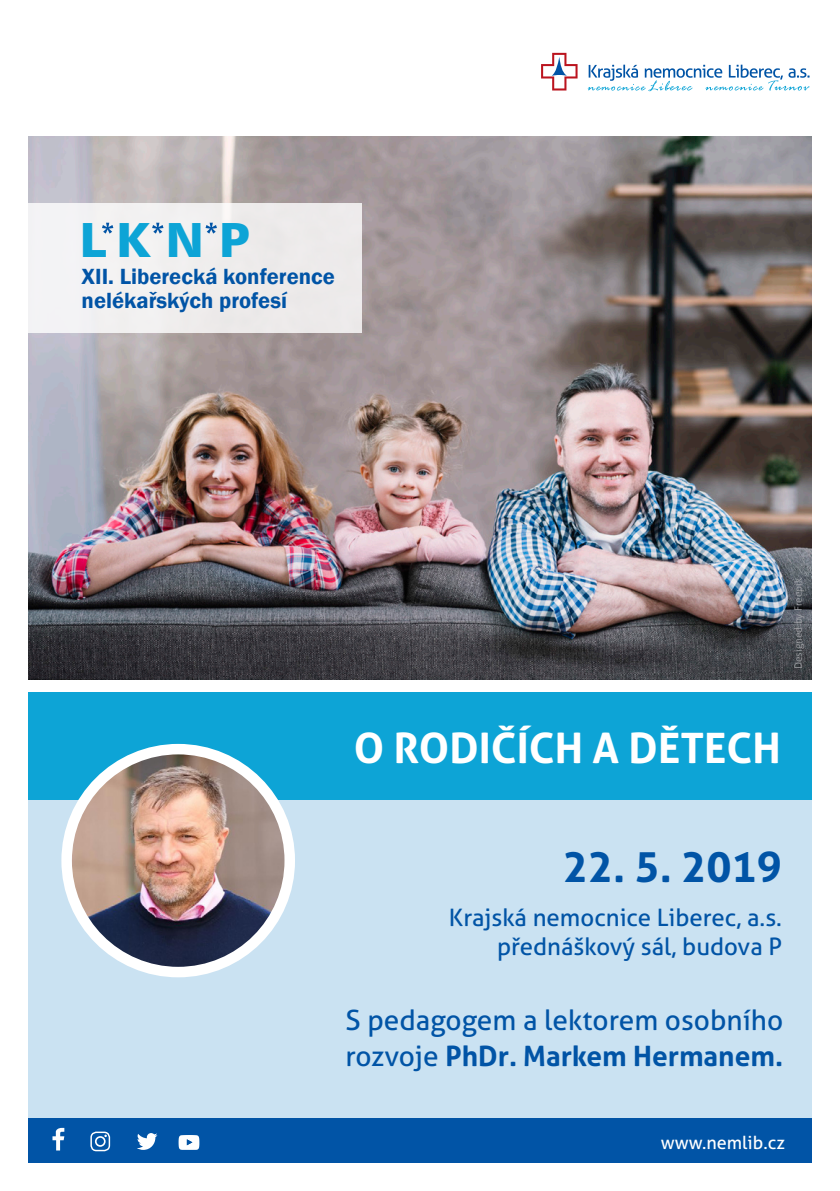
<style>
.page{position:relative;width:840px;height:1191px;background:#fff}
.page>*{position:absolute;margin:0;border:0;box-sizing:border-box;transform-origin:0 0}
.t1{font:49.4px "Humanist 777 BT Black B";color:#0da4d6}
.t2{font:700 42px "Aller";color:#fff}
.t3{font:700 42px "Aller";color:#0154a6}
.t4{font:28px/36px "Aller";color:#0154a6}
.t5{font:24px "Aller";color:#0154a6}
.t6{font:600 22.6px/24.2px "Franklin Gothic";color:#0154a6}
.t7{font:18px "Aller";color:#fff}
.t8{font:300 10px "Aller";color:#a8a9ad}
.s1{font-weight:700}
</style>
<div class="page">
<div style="left:28px;top:702px;width:783px;height:423px;background:#cae2f2"></div>
<div style="left:28px;top:1118px;width:783px;height:44px;background:#0154a6"></div>
<img style="left:28px;top:136px;width:783px;height:543px">
<svg style="left:587px;top:65px;width:222px;height:26px"></svg>
<svg style="left:541px;top:53px;width:36px;height:37px"></svg>
<div style="left:0;top:203px;width:361px;height:129px;background:linear-gradient(to right,#f8f8f9,#eae7e7)"></div>
<svg style="left:102px;top:223px;width:11px;height:11px"></svg>
<svg style="left:152px;top:223px;width:11px;height:11px"></svg>
<svg style="left:205px;top:223px;width:12px;height:11px"></svg>
<div style="left:28px;top:692px;width:783px;height:107px;background:#0da4d6"></div>
<img style="left:67px;top:751px;width:222px;height:221px">
<div style="left:61px;top:744px;width:234px;height:233px;border:10px solid #fff;border-radius:50%"></div>
<div style="left:90px;top:1131px;width:20px;height:20px;border:1px solid #fff;border-radius:5px"></div>
<div style="left:95px;top:1136px;width:10px;height:10px;border:2px solid #fff;border-radius:50%"></div>
<svg style="left:137px;top:1133px;width:20px;height:16px"></svg>
<svg style="left:178px;top:1135px;width:21px;height:14px"></svg>
<svg style="left:52px;top:1127px;width:12px;height:23px"></svg>
<p class="t1" style="left:80px;top:207px;width:171px">L K N P</p>
<p class="t6" style="left:82px;top:264px;width:254px">XII. Liberecká konference nelékařských profesí</p>
<p class="t8" style="left:792px;top:669px;width:93px;rotate:-90deg">Designed by Freepik</p>
<p class="t2" style="left:353px;top:721px;width:428px">O RODIČÍCH A DĚTECH</p>
<p class="t3" style="left:562px;top:841px;width:221px">22. 5. 2019</p>
<p class="t5" style="left:448px;top:903px;width:334px">Krajská nemocnice Liberec, a.s.</p>
<p class="t5" style="left:497px;top:932px;width:286px">přednáškový sál, budova P</p>
<p class="t4" style="left:345px;top:1001px;width:439px">S pedagogem a lektorem osobního rozvoje <span class="s1">PhDr. Markem Hermanem.</span></p>
<p class="t7" style="left:660px;top:1131px;width:125px">www.nemlib.cz</p>
</div>
